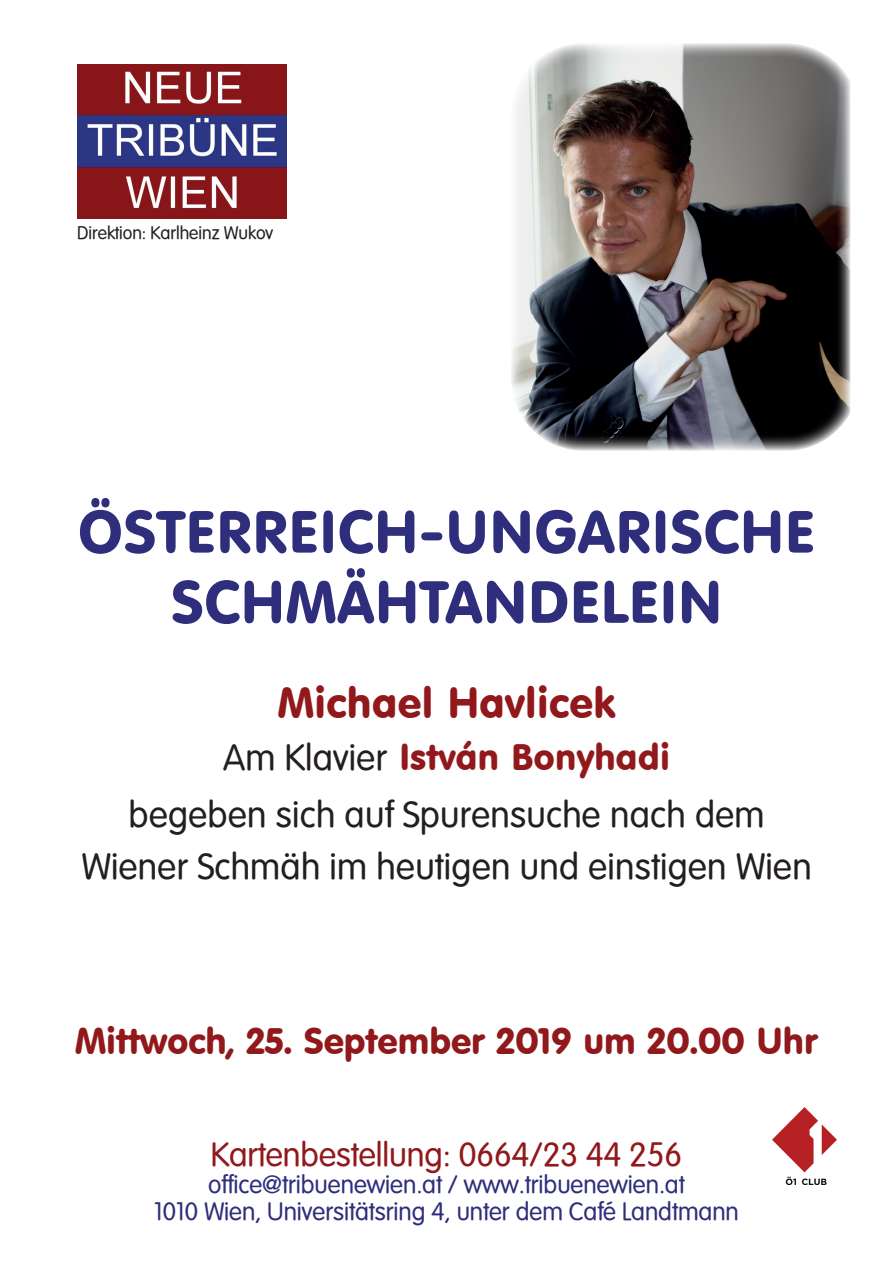
<style>
.page{position:relative;width:893px;height:1263px;background:#fff}
.page>*{position:absolute;margin:0;border:0;box-sizing:border-box;transform-origin:0 0}
.t1{font:58.5px/70.2px "VAG Rounded BT";letter-spacing:.02em;color:#2f2e7c;text-align:center}
.t2{font:42px "VAG Rounded BT";color:#91181b}
.t3{font:36px/52.5px "VAG Rounded Lt Normal";letter-spacing:.01em;color:#231f20;text-align:center}
.t4{font:36px "VAG Rounded BT";color:#91181b}
.t5{font:33px "VAG Rounded Lt Normal";color:#91181b}
.t6{font:24.75px/27px "VAG Rounded Lt Normal";color:#2f2e7c;text-align:center}
.t7{font:17.85px "VAG Rounded Lt Normal";color:#231f20}
.s1{font-family:"VAG Rounded Lt Normal";color:#231f20}
</style>
<div class="page">
<img style="left:772px;top:1108px;width:65px;height:76px">
<img style="left:511px;top:43px;width:339px;height:408px">
<img style="left:77px;top:65px;width:209px;height:153px">
<p class="t7" style="left:77px;top:223px;width:197px">Direktion: Karlheinz Wukov</p>
<h1 class="t1" style="left:78px;top:495px;width:738px">Österreich-Ungarische<br>Schmähtandelein</h1>
<h2 class="t2" style="left:278px;top:676px;width:339px">Michael Havlicek</h2>
<h3 class="t4" style="left:223px;top:734px;width:448px"><span class="s1">Am Klavier</span> István Bonyhadi</h3>
<h3 class="t3" style="left:81px;top:788px;width:732px">begeben sich auf Spurensuche nach dem<br>Wiener Schmäh im heutigen und einstigen Wien</h3>
<h3 class="t4" style="left:75px;top:1018px;width:745px">Mittwoch, 25. September 2019 um 20.00 Uhr</h3>
<h3 class="t5" style="left:211px;top:1136px;width:473px">Kartenbestellung: 0664/23 44 256</h3>
<p class="t6" style="left:154px;top:1171px;width:586px">office@tribuenewien.at / www.tribuenewien.at<br>1010 Wien, Universitätsring 4, unter dem Café Landtmann</p>
</div>
